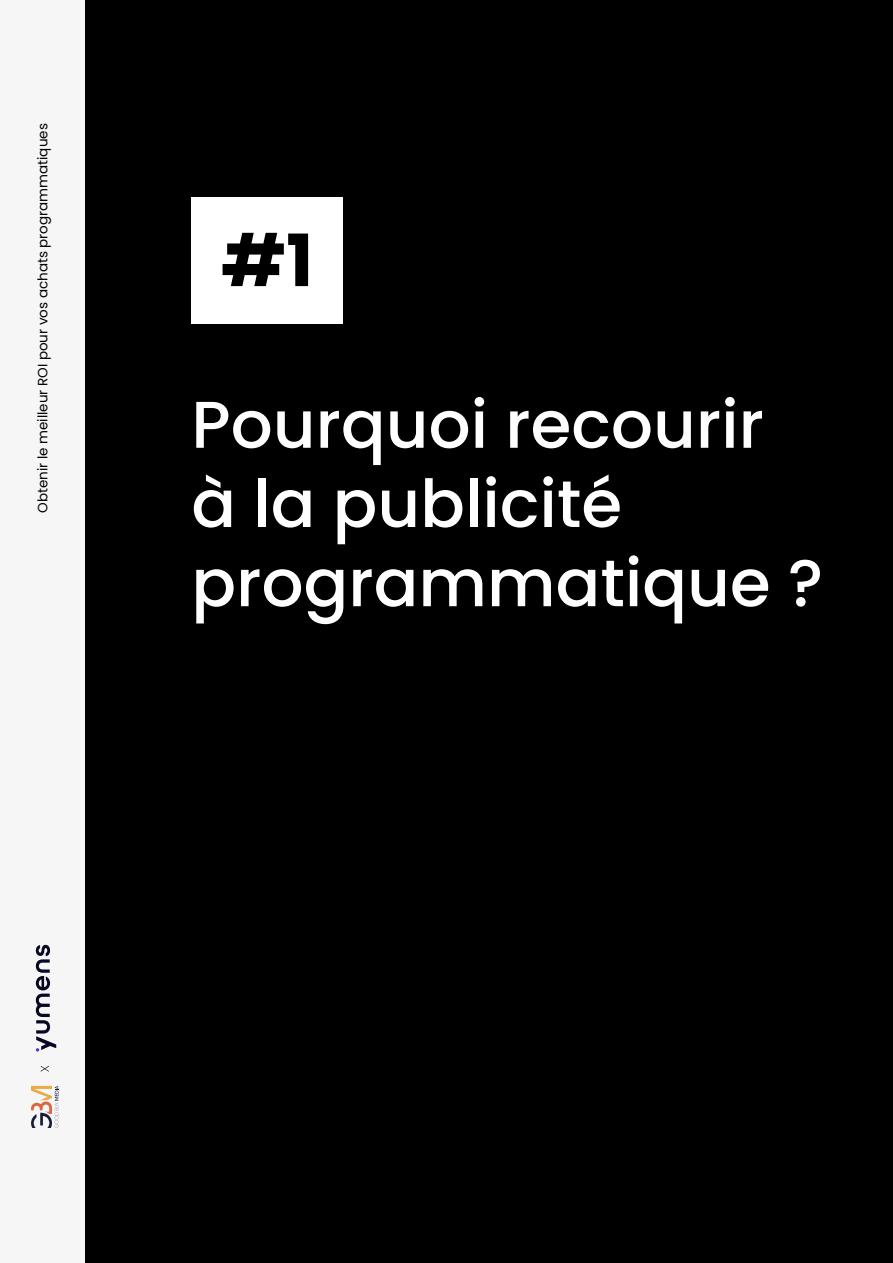
<style>
.page{position:relative;width:893px;height:1263px;background:#fff}
.page>*{position:absolute;margin:0;border:0;box-sizing:border-box;transform-origin:0 0}
.t1{font:700 72px "Poppins";color:#000}
.t2{font:500 66px/79.2px "Poppins";color:#fff}
.t3{font:13.5px "Poppins";color:#000}
</style>
<div class="page">
<div style="left:0;top:0;width:85px;height:1263px;background:#f7f6f7"></div>
<svg style="left:41px;top:1066px;width:8px;height:6px"></svg>
<svg style="left:36px;top:945px;width:20px;height:106px"></svg>
<svg style="left:31px;top:1086px;width:28px;height:42px"></svg>
<div style="left:85px;top:0;width:808px;height:1263px;background:#000"></div>
<div style="left:191px;top:198px;width:152px;height:126px;background:#fff"></div>
<p class="t3" style="left:35px;top:513px;width:391px;rotate:-90deg">Obtenir le meilleur ROI pour vos achats programmatiques</p>
<h1 class="t1" style="left:221px;top:219px;width:94px">#1</h1>
<h2 class="t2" style="left:191px;top:385px;width:633px">Pourquoi recourir à la publicité programmatique ?</h2>
</div>
